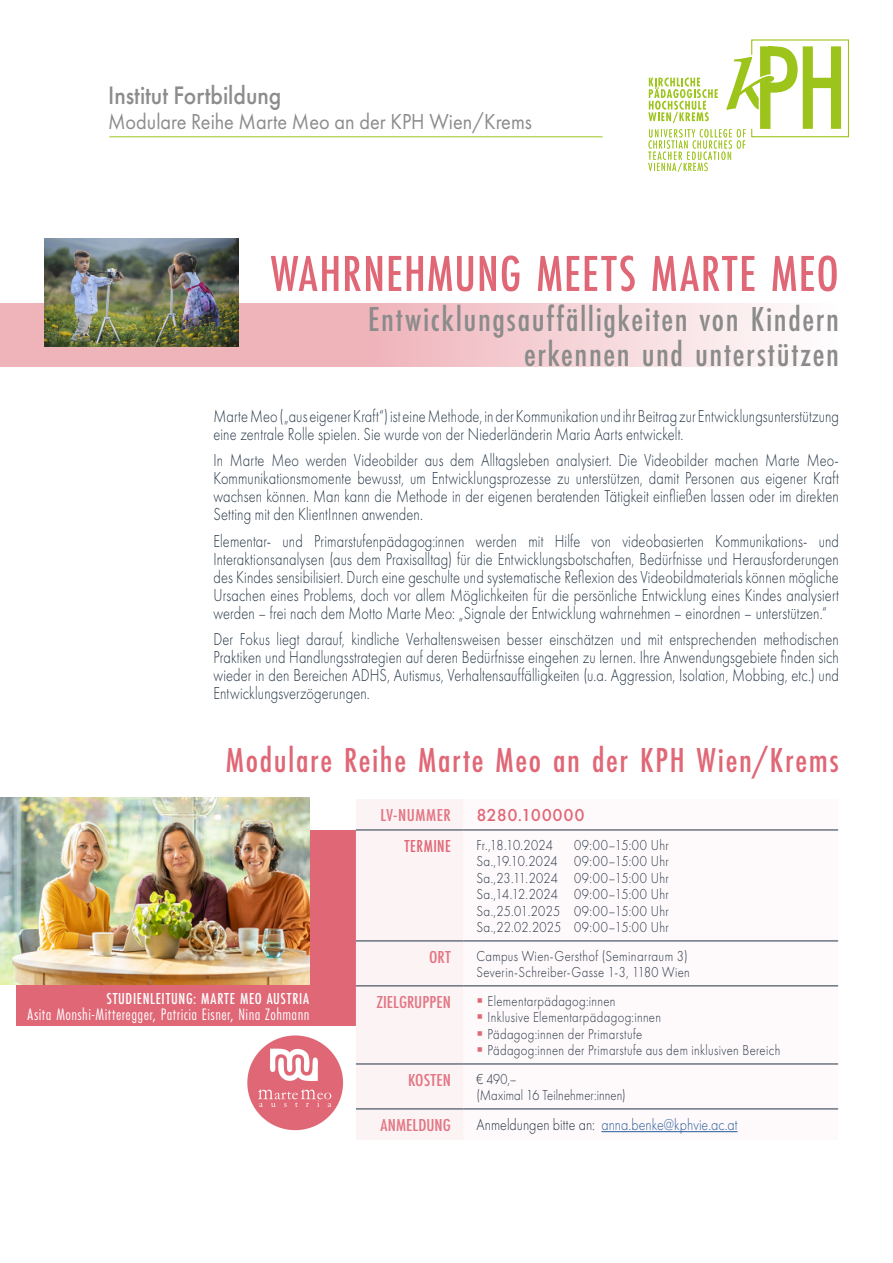
<style>
.page{position:relative;width:893px;height:1263px;background:#fff}
.page>*{position:absolute;margin:0;border:0;box-sizing:border-box;transform-origin:0 0}
.t1{font:500 52.5px "Futura PT Cond";letter-spacing:.025em;color:#e06776}
.t2{font:500 36px/35.5px "Futura PT Cond";letter-spacing:.045em;color:#8b8b8b;text-align:right}
.t3{font:500 36px "Futura PT Cond";letter-spacing:.045em;color:#e06776}
.t4{font:500 26.25px "Futura PT";color:#8c8c8c;scale:.9 1}
.t5{font:22.5px "Futura PT";color:#8c8c8c;scale:.9 1}
.t6{font:300 18px/18px "Futura PT";letter-spacing:.01em;color:#233344;text-align:justify;scale:.8 1}
.t7{font:500 18px "Futura PT Cond";color:#e37684;scale:1.1 1}
.t8{font:500 18px "Futura PT";letter-spacing:.03em;color:#e06776}
.t9{font:500 18px "Futura PT Cond";letter-spacing:.025em;color:#e37684;scale:1.1 1}
.t10{font:500 18px "Futura PT Cond";letter-spacing:.025em;color:#e06776}
.t11{font:17.25px "Futura PT Cond";letter-spacing:.025em;color:#fff}
.t12{font:300 16.5px "Futura PT";letter-spacing:.005em;color:#275b9b;scale:.85 1}
.t13{font:500 16.5px "Futura PT Cond";letter-spacing:.04em;color:#fff}
.t14{font:300 15px/16.5px "Futura PT";letter-spacing:.03em;color:#233344;scale:.85 1}
.t15{font:300 15px/16.5px "Futura PT";letter-spacing:.03em;color:#233344;text-align:justify;scale:.87 1}
.t16{font:300 15px/16.5px "Futura PT";letter-spacing:.005em;color:#233344;scale:.85 1}
.s1{color:#233344}
</style>
<div class="page">
<hr style="left:109px;top:136px;width:494px;height:1px;background:#9dc41f">
<svg style="left:648px;top:39px;width:201px;height:133px"></svg>
<div style="left:16px;top:830px;width:371px;height:196px;background:#e06776"></div>
<svg style="left:0;top:303px;width:780px;height:64px;background:#f2c7cc"></svg>
<img style="left:44px;top:238px;width:194px;height:109px">
<div style="left:356px;top:800px;width:108px;height:339px;background:#fcf3f4"></div>
<svg style="left:464px;top:829px;width:374px;height:304px"></svg>
<hr style="left:356px;top:941px;width:108px;height:1px;background:#233344">
<hr style="left:464px;top:941px;width:374px;height:1px;background:#233344">
<hr style="left:356px;top:986px;width:108px;height:1px;background:#233344">
<hr style="left:464px;top:986px;width:374px;height:1px;background:#233344">
<hr style="left:356px;top:1064px;width:108px;height:1px;background:#233344">
<hr style="left:464px;top:1064px;width:374px;height:1px;background:#233344">
<hr style="left:356px;top:1109px;width:108px;height:1px;background:#233344">
<hr style="left:464px;top:1109px;width:374px;height:1px;background:#233344">
<hr style="left:356px;top:830px;width:108px;height:1px;background:#233344">
<hr style="left:464px;top:830px;width:374px;height:1px;background:#233344">
<hr style="left:601px;top:1131px;width:137px;height:1px;background:#275b9b">
<img style="left:247px;top:1035px;width:96px;height:96px">
<img style="left:0;top:798px;width:310px;height:186px">
<svg style="left:478px;top:998px;width:4px;height:5px"></svg>
<svg style="left:478px;top:1015px;width:4px;height:4px"></svg>
<svg style="left:478px;top:1031px;width:4px;height:5px"></svg>
<svg style="left:478px;top:1048px;width:4px;height:4px"></svg>
<h3 class="t4" style="left:108px;top:79px;width:194px">Institut Fortbildung</h3>
<p class="t5" style="left:108px;top:108px;width:472px">Modulare Reihe Marte Meo an der KPH Wien/Krems</p>
<h1 class="t1" style="left:271px;top:243px;width:569px">WAHRNEHMUNG MEETS MARTE MEO</h1>
<h2 class="t2" style="left:368px;top:301px;width:472px">Entwicklungsauffälligkeiten von Kindern erkennen und unterstützen</h2>
<p class="t6" style="left:213px;top:407px;width:783px">Marte Meo („aus eigener Kraft“) ist eine Methode, in der Kommunikation und ihr Beitrag zur Entwicklungsunterstützung eine zentrale Rolle spielen. Sie wurde von der Niederländerin Maria Aarts entwickelt.</p>
<p class="t6" style="left:213px;top:451px;width:783px">In Marte Meo werden Videobilder aus dem Alltagsleben analysiert. Die Videobilder machen Marte Meo-Kommunikationsmomente bewusst, um Entwicklungsprozesse zu unterstützen, damit Personen aus eigener Kraft wachsen können. Man kann die Methode in der eigenen beratenden Tätigkeit einfließen lassen oder im direkten Setting mit den KlientInnen anwenden.</p>
<p class="t6" style="left:213px;top:532px;width:783px">Elementar- und Primarstufenpädagog:innen werden mit Hilfe von videobasierten Kommunikations- und Interaktionsanalysen (aus dem Praxisalltag) für die Entwicklungsbotschaften, Bedürfnisse und Herausforderungen des Kindes sensibilisiert. Durch eine geschulte und systematische Reflexion des Videobildmaterials können mögliche Ursachen eines Problems, doch vor allem Möglichkeiten für die persönliche Entwicklung eines Kindes analysiert werden – frei nach dem Motto Marte Meo: „Signale der Entwicklung wahrnehmen – einordnen – unterstützen.“</p>
<p class="t6" style="left:213px;top:630px;width:783px">Der Fokus liegt darauf, kindliche Verhaltensweisen besser einschätzen und mit entsprechenden methodischen Praktiken und Handlungsstrategien auf deren Bedürfnisse eingehen zu lernen. Ihre Anwendungsgebiete finden sich wieder in den Bereichen ADHS, Autismus, Verhaltensauffälligkeiten (u.a. Aggression, Isolation, Mobbing, etc.) und Entwicklungsverzögerungen.</p>
<h2 class="t3" style="left:226px;top:738px;width:615px">Modulare Reihe Marte Meo an der KPH Wien/Krems</h2>
<p class="t13" style="left:106px;top:989px;width:204px">STUDIENLEITUNG: MARTE MEO AUSTRIA</p>
<p class="t11" style="left:28px;top:1004px;width:283px">Asita Monshi-Mitteregger, Patricia Eisner, Nina Zohmann</p>
<p class="t9" style="left:380px;top:805px;width:65px">LV-NUMMER</p>
<p class="t8" style="left:476px;top:805px;width:110px">8280.100000</p>
<p class="t10" style="left:404px;top:836px;width:48px">TERMINE</p>
<p class="t15" style="left:476px;top:837px;width:89px">Fr.,18.10.2024</p>
<p class="t15" style="left:476px;top:837px;width:223px;text-indent:98px">09:00–15:00 Uhr Sa.,19.10.2024 09:00–15:00 Uhr Sa.,23.11.2024 09:00–15:00 Uhr Sa.,14.12.2024 09:00–15:00 Uhr Sa.,25.01.2025 09:00–15:00 Uhr Sa.,22.02.2025 09:00–15:00 Uhr</p>
<p class="t7" style="left:429px;top:946px;width:21px">ORT</p>
<p class="t14" style="left:476px;top:948px;width:253px">Campus Wien-Gersthof (Seminarraum 3)<br>Severin-Schreiber-Gasse 1-3, 1180 Wien</p>
<p class="t7" style="left:376px;top:991px;width:69px">ZIELGRUPPEN</p>
<p class="t14" style="left:487px;top:993px;width:346px">Elementarpädagog:innen<br>Inklusive Elementarpädagog:innen<br>Pädagog:innen der Primarstufe<br>Pädagog:innen der Primarstufe aus dem inklusiven Bereich</p>
<p class="t7" style="left:408px;top:1070px;width:40px">KOSTEN</p>
<p class="t16" style="left:476px;top:1071px;width:177px">€ 490,–<br>(Maximal 16 Teilnehmer:innen)</p>
<p class="t7" style="left:381px;top:1114px;width:65px">ANMELDUNG</p>
<p class="t12" style="left:476px;top:1115px;width:309px"><span class="s1">Anmeldungen bitte an:</span> anna.benke@kphvie.ac.at</p>
</div>
